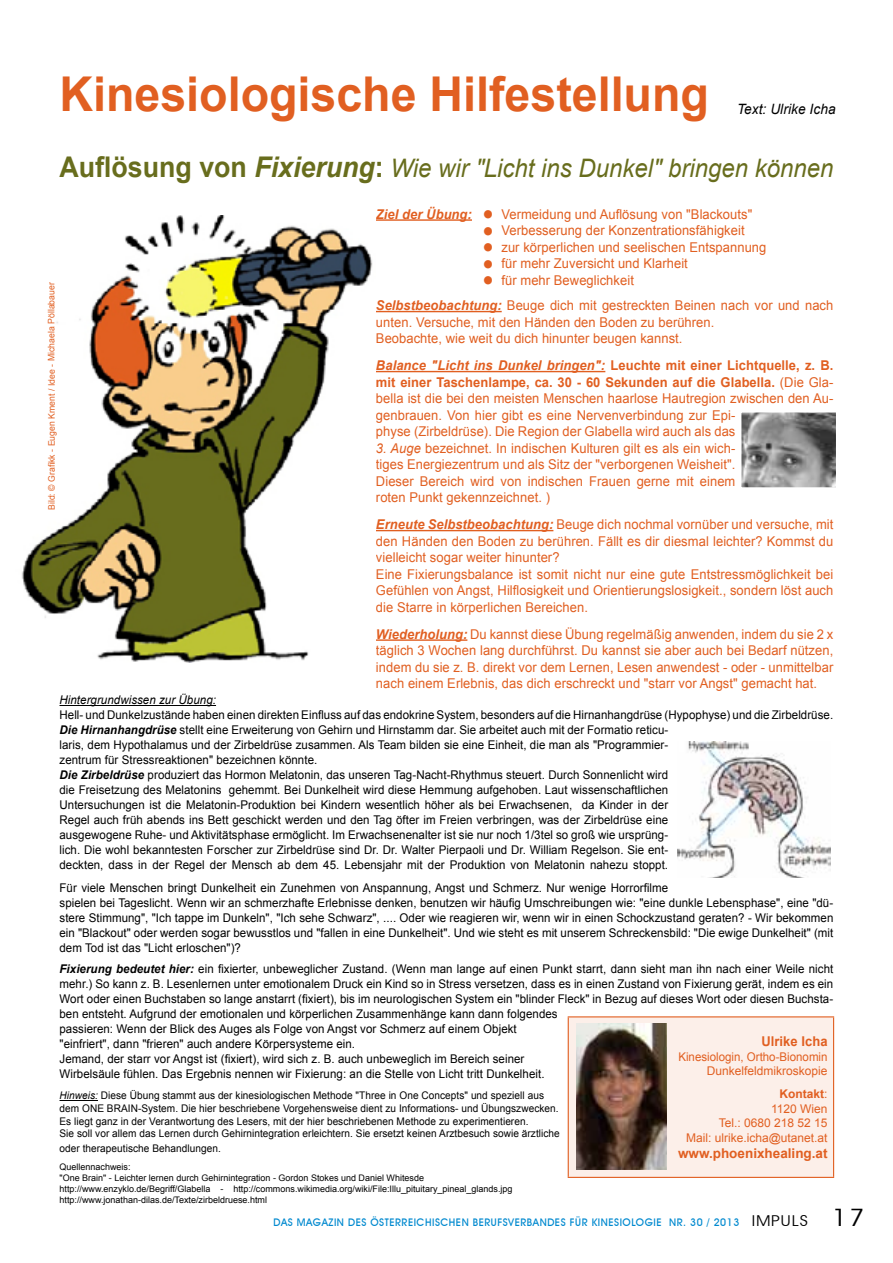
<style>
.page{position:relative;width:893px;height:1263px;background:#fff}
.page>*{position:absolute;margin:0;border:0;box-sizing:border-box;transform-origin:0 0}
.t1{font:700 48px "Arial";color:#e15f21}
.t2{font:italic 25.5px "Arial";color:#686d1d;scale:.94 1}
.t3{font:italic 14.25px "Arial";letter-spacing:.005em;color:#000;scale:.96 1}
.t4{font:13.5px/16.5px "Arial";letter-spacing:.005em;color:#e15f21;scale:.96 1}
.t5{font:700 13.5px "Arial";color:#e15f21}
.t6{font:700 13.5px "Arial";color:#e15f21;scale:.96 1}
.t7{font:12px/15px "Arial";letter-spacing:.005em;color:#000;scale:.96 1}
.t8{font:12px/14.4px "Arial";color:#e15f21;text-align:right}
.t9{font:12px/14.4px "Arial";color:#e15f21;text-align:right;scale:.96 1}
.t10{font:italic 12px "Arial";letter-spacing:.005em;color:#000;scale:.96 1}
.t11{font:10.5px/12.6px "Arial";letter-spacing:.005em;color:#000;scale:.96 1}
.t12{font:500 10.5px "Avant Garde IT Cby BT";letter-spacing:.05em;color:#0089cf}
.t13{font:9px/10.8px "Arial";color:#000}
.t14{font:9px "Arial";letter-spacing:.005em;color:#e15f21;scale:.96 1}
.s1{font-weight:700;font-style:normal;font-size:28.5px}
.s2{font-weight:700;font-size:28.5px}
.s3{font-weight:700;font-style:italic}
.s4{font-weight:700}
.s5{font-style:italic}
.s6{font-weight:400;font-size:15px;color:#000}
.s7{font-weight:400;font-size:24px;color:#000}
</style>
<div class="page">
<hr style="left:376px;top:219px;width:96px;height:2px;background:#e15f21">
<hr style="left:376px;top:311px;width:126px;height:1px;background:#e15f21">
<hr style="left:376px;top:371px;width:229px;height:1px;background:#e15f21">
<hr style="left:376px;top:530px;width:177px;height:1px;background:#e15f21">
<hr style="left:376px;top:639px;width:91px;height:2px;background:#e15f21">
<hr style="left:60px;top:705px;width:156px;height:1px;background:#000">
<hr style="left:60px;top:1100px;width:38px;height:1px;background:#000">
<img style="left:22px;top:216px;width:351px;height:446px">
<img style="left:677px;top:741px;width:154px;height:136px">
<div style="left:568px;top:1017px;width:266px;height:160px;background:#fcefe9"></div>
<hr style="left:568px;top:1016px;width:266px;height:1px;background:#e15f21">
<hr style="left:568px;top:1017px;width:1px;height:160px;background:#e15f21">
<hr style="left:833px;top:1017px;width:1px;height:160px;background:#e15f21">
<hr style="left:568px;top:1177px;width:266px;height:1px;background:#e15f21">
<img style="left:576px;top:1024px;width:91px;height:145px">
<img style="left:742px;top:413px;width:93px;height:73px">
<div style="left:735px;top:406px;width:107px;height:87px;border:6px solid #fff"></div>
<h1 class="t1" style="left:60px;top:63px;width:651px">Kinesiologische Hilfestellung</h1>
<h2 class="t2" style="left:60px;top:152px;width:825px"><span class="s1">Auflösung von</span> <span class="s2">Fixierung</span><span class="s1">:</span> Wie wir "Licht ins Dunkel" bringen können</h2>
<p class="t3" style="left:737px;top:99px;width:104px">Text: Ulrike Icha</p>
<p class="t14" style="left:46px;top:510px;width:239px;rotate:-90deg">Bild: © Grafikk - Eugen Kment / Idee - Michaela Pöllabauer</p>
<p class="t4" style="left:376px;top:206px;width:394px"><span class="s3">Ziel der Übung:</span> ● Vermeidung und Auflösung von "Blackouts"</p>
<p class="t4" style="left:484px;top:222px;width:273px">● Verbesserung der Konzentrationsfähigkeit</p>
<p class="t4" style="left:484px;top:239px;width:296px">● zur körperlichen und seelischen Entspannung</p>
<p class="t4" style="left:484px;top:255px;width:214px">● für mehr Zuversicht und Klarheit</p>
<p class="t4" style="left:376px;top:267px;width:478px;line-height:25.5px;text-indent:108px">● für mehr Beweglichkeit<br><span class="s3">Selbstbeobachtung:</span> Beuge dich mit gestreckten Beinen nach vor und nach</p>
<p class="t4" style="left:376px;top:314px;width:354px">unten. Versuche, mit den Händen den Boden zu berühren.<br>Beobachte, wie weit du dich hinunter beugen kannst.</p>
<p class="t4" style="left:376px;top:357px;width:478px"><span class="s3">Balance "Licht ins Dunkel bringen":</span> <span class="s4">Leuchte mit einer Lichtquelle, z. B. mit einer Taschenlampe, ca. 30 - 60 Sekunden auf die Glabella.</span> (Die Gla&shy;bella ist die bei den meisten Menschen haarlose Hautregion zwischen den Au&shy;genbrauen. Von hier gibt es eine Nervenverbindung zur Epi-<br>physe (Zirbeldrüse). Die Region der Glabella wird auch als das</p>
<p class="t4" style="left:376px;top:440px;width:376px;text-align:justify"><span class="s5">3. Auge</span> bezeichnet. In indischen Kulturen gilt es als ein wich&shy;tiges Energiezentrum und als Sitz der "verborgenen Weisheit".<br>Dieser Bereich wird von indischen Frauen gerne mit einem roten Punkt gekennzeichnet. )</p>
<p class="t4" style="left:376px;top:516px;width:478px"><span class="s3">Erneute Selbstbeobachtung:</span> Beuge dich nochmal vornüber und versuche, mit den Händen den Boden zu berühren. Fällt es dir diesmal leichter? Kommst du vielleicht sogar weiter hinunter?<br>Eine Fixierungsbalance ist somit nicht nur eine gute Entstressmöglichkeit bei Gefühlen von Angst, Hilflosigkeit und Orientierungslosigkeit., sondern löst auch die Starre in körperlichen Bereichen.</p>
<p class="t4" style="left:376px;top:626px;width:478px;text-align:justify"><span class="s3">Wiederholung:</span> Du kannst diese Übung regelmäßig anwenden, indem du sie 2 x täglich 3 Wochen lang durchführst. Du kannst sie aber auch bei Bedarf nützen, indem du sie z. B. direkt vor dem Lernen, Lesen anwendest - oder - unmittelbar nach einem Erlebnis, das dich erschreckt und "starr vor Angst" gemacht hat.</p>
<p class="t10" style="left:60px;top:692px;width:165px">Hintergrundwissen zur Übung:</p>
<p class="t7" style="left:60px;top:708px;width:807px">Hell- und Dunkelzustände haben einen direkten Einfluss auf das endokrine System, besonders auf die Hirnanhangdrüse (Hypophyse) und die Zirbeldrüse.<br><span class="s3">Die Hirnanhangdrüse</span> stellt eine Erweiterung von Gehirn und Hirnstamm dar. Sie arbeitet auch mit der Formatio reticu-<br>laris, dem Hypothalamus und der Zirbeldrüse zusammen. Als Team bilden sie eine Einheit, die man als "Programmier-<br>zentrum für Stressreaktionen" bezeichnen könnte.<br><span class="s3">Die Zirbeldrüse</span> produziert das Hormon Melatonin, das unseren Tag-Nacht-Rhythmus steuert. Durch Sonnenlicht wird<br>die Freisetzung des Melatonins gehemmt. Bei Dunkelheit wird diese Hemmung aufgehoben. Laut wissenschaftlichen<br>Untersuchungen ist die Melatonin-Produktion bei Kindern wesentlich höher als bei Erwachsenen, da Kinder in der<br>Regel auch früh abends ins Bett geschickt werden und den Tag öfter im Freien verbringen, was der Zirbeldrüse eine<br>ausgewogene Ruhe- und Aktivitätsphase ermöglicht. Im Erwachsenenalter ist sie nur noch 1/3tel so groß wie ursprüng-<br>lich. Die wohl bekanntesten Forscher zur Zirbeldrüse sind Dr. Dr. Walter Pierpaoli und Dr. William Regelson. Sie ent-<br>deckten, dass in der Regel der Mensch ab dem 45. Lebensjahr mit der Produktion von Melatonin nahezu stoppt.</p>
<p class="t7" style="left:60px;top:880px;width:808px">Für viele Menschen bringt Dunkelheit ein Zunehmen von Anspannung, Angst und Schmerz. Nur wenige Horrorfilme<br>spielen bei Tageslicht. Wenn wir an schmerzhafte Erlebnisse denken, benutzen wir häufig Umschreibungen wie: "eine dunkle Lebensphase", eine "dü&shy;stere Stimmung", "Ich tappe im Dunkeln", "Ich sehe Schwarz", .... Oder wie reagieren wir, wenn wir in einen Schockzustand geraten? - Wir bekommen ein "Blackout" oder werden sogar bewusstlos und "fallen in eine Dunkelheit". Und wie steht es mit unserem Schreckensbild: "Die ewige Dunkelheit" (mit dem Tod ist das "Licht erloschen")?</p>
<p class="t7" style="left:60px;top:961px;width:807px"><span class="s3">Fixierung bedeutet hier:</span> ein fixierter, unbeweglicher Zustand. (Wenn man lange auf einen Punkt starrt, dann sieht man ihn nach einer Weile nicht mehr.) So kann z. B. Lesenlernen unter emotionalem Druck ein Kind so in Stress versetzen, dass es in einen Zustand von Fixierung gerät, indem es ein Wort oder einen Buchstaben so lange anstarrt (fixiert), bis im neurologischen System ein "blinder Fleck" in Bezug auf dieses Wort oder diesen Buchsta&shy;ben entsteht. Aufgrund der emotionalen und körperlichen Zusammenhänge kann dann folgendes<br>passieren: Wenn der Blick des Auges als Folge von Angst vor Schmerz auf einem Objekt<br>"einfriert", dann "frieren" auch andere Körpersysteme ein.<br>Jemand, der starr vor Angst ist (fixiert), wird sich z. B. auch unbeweglich im Bereich seiner<br>Wirbelsäule fühlen. Das Ergebnis nennen wir Fixierung: an die Stelle von Licht tritt Dunkelheit.</p>
<p class="t11" style="left:60px;top:1089px;width:523px"><span class="s5">Hinweis:</span> Diese Übung stammt aus der kinesiologischen Methode "Three in One Concepts" und speziell aus dem ONE BRAIN-System. Die hier beschriebene Vorgehensweise dient zu Informations- und Übungszwecken.<br>Es liegt ganz in der Verantwortung des Lesers, mit der hier beschriebenen Methode zu experimentieren.<br>Sie soll vor allem das Lernen durch Gehirnintegration erleichtern. Sie ersetzt keinen Arztbesuch sowie ärztliche</p>
<p class="t11" style="left:60px;top:1142px;width:170px">oder therapeutische Behandlungen.</p>
<p class="t6" style="left:761px;top:1032px;width:70px">Ulrike Icha</p>
<p class="t9" style="left:678px;top:1049px;width:157px">Kinesiologin, Ortho-Bionomin<br>Dunkelfeldmikroskopie</p>
<p class="t8" style="left:686px;top:1087px;width:143px"><span class="s4">Kontakt</span>:<br>1120 Wien<br>Tel.: 0680 218 52 15<br>Mail: ulrike.icha@utanet.at</p>
<p class="t5" style="left:678px;top:1144px;width:151px">www.phoenixhealing.at</p>
<p class="t13" style="left:60px;top:1162px;width:455px">Quellennachweis:<br>"One Brain" - Leichter lernen durch Gehirnintegration - Gordon Stokes und Daniel Whitesde http://www.enzyklo.de/Begriff/Glabella - http://commons.wikimedia.org/wiki/File:Illu_pituitary_pineal_glands.jpg http://www.jonathan-dilas.de/Texte/zirbeldruese.html</p>
<p class="t12" style="left:274px;top:1216px;width:593px">DAS MAGAZIN DES ÖSTERREICHISCHEN BERUFSVERBANDES FÜR KINESIOLOGIE NR. 30 / 2013 <span class="s6">IMPULS</span> <span class="s7">17</span></p>
</div>
